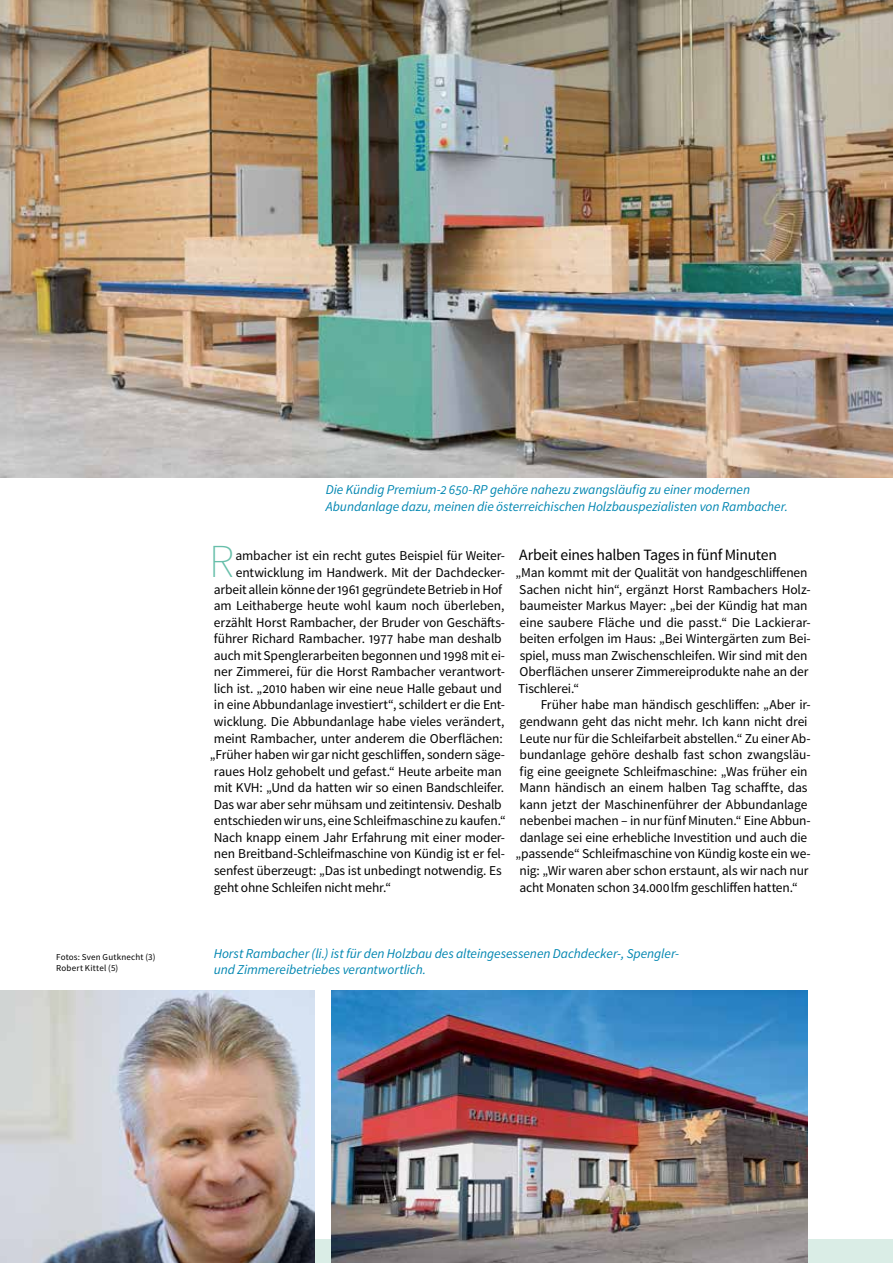
<style>
.page{position:relative;width:893px;height:1263px;background:#fff}
.page>*{position:absolute;margin:0;border:0;box-sizing:border-box;transform-origin:0 0}
.t1{font:200 47.1px "Source Sans Pro";color:#68bfaa}
.t2{font:15.75px "Source Sans Pro";letter-spacing:-.02em;color:#000}
.t3{font:13.5px/16.5px "Source Sans Pro";letter-spacing:-.01em;color:#000}
.t4{font:italic 13.5px/16.5px "Source Sans Pro";letter-spacing:-.005em;color:#0086b1}
.t5{font:9px/10.8px "Source Sans Pro";letter-spacing:.02em;color:#000}
</style>
<div class="page">
<div style="left:0;top:1239px;width:893px;height:24px;background:#daede6"></div>
<img style="left:0;top:991px;width:315px;height:272px">
<img style="left:0;top:0;width:893px;height:478px">
<img style="left:332px;top:991px;width:476px;height:272px">
<p class="t5" style="left:56px;top:952px;width:101px">Fotos: Sven Gutknecht (3)<br>Robert Kittel (5)</p>
<p class="t4" style="left:326px;top:481px;width:464px">Die Kündig Premium-2 650-RP gehöre nahezu zwangsläufig zu einer modernen<br>Abundanlage dazu, meinen die österreichischen Holzbauspezialisten von Rambacher.</p>
<h1 class="t1" style="left:209px;top:533px;width:28px">R</h1>
<p class="t3" style="left:236px;top:548px;width:271px">ambacher ist ein recht gutes Beispiel für Weiter-</p>
<p class="t3" style="left:236px;top:564px;width:271px">entwicklung im Handwerk. Mit der Dachdecker-</p>
<p class="t3" style="left:214px;top:581px;width:290px">arbeit allein könne der 1961 gegründete Betrieb in Hof</p>
<p class="t3" style="left:214px;top:598px;width:292px">am Leithaberge heute wohl kaum noch überleben,</p>
<p class="t3" style="left:214px;top:614px;width:293px">erzählt Horst Rambacher, der Bruder von Geschäfts-</p>
<p class="t3" style="left:214px;top:631px;width:289px">führer Richard Rambacher. 1977 habe man deshalb</p>
<p class="t3" style="left:214px;top:647px;width:293px">auch mit Spenglerarbeiten begonnen und 1998 mit ei-</p>
<p class="t3" style="left:214px;top:664px;width:293px">ner Zimmerei, für die Horst Rambacher verantwort-</p>
<p class="t3" style="left:214px;top:680px;width:290px">lich ist. „2010 haben wir eine neue Halle gebaut und</p>
<p class="t3" style="left:214px;top:697px;width:293px">in eine Abbundanlage investiert“, schildert er die Ent-</p>
<p class="t3" style="left:214px;top:713px;width:292px">wicklung. Die Abbundanlage habe vieles verändert,</p>
<p class="t3" style="left:214px;top:730px;width:290px">meint Rambacher, unter anderem die Oberflächen:</p>
<p class="t3" style="left:210px;top:747px;width:297px">„Früher haben wir gar nicht geschliffen, sondern säge-</p>
<p class="t3" style="left:214px;top:763px;width:289px">raues Holz gehobelt und gefast.“ Heute arbeite man</p>
<p class="t3" style="left:214px;top:780px;width:292px">mit KVH: „Und da hatten wir so einen Bandschleifer.</p>
<p class="t3" style="left:214px;top:796px;width:289px">Das war aber sehr mühsam und zeitintensiv. Deshalb</p>
<p class="t3" style="left:214px;top:813px;width:294px">entschieden wir uns, eine Schleifmaschine zu kaufen.“</p>
<p class="t3" style="left:214px;top:829px;width:293px">Nach knapp einem Jahr Erfahrung mit einer moder-</p>
<p class="t3" style="left:214px;top:846px;width:293px">nen Breitband-Schleifmaschine von Kündig ist er fel-</p>
<p class="t3" style="left:214px;top:862px;width:289px">senfest überzeugt: „Das ist unbedingt notwendig. Es</p>
<p class="t3" style="left:214px;top:879px;width:179px">geht ohne Schleifen nicht mehr.“</p>
<p class="t2" style="left:519px;top:545px;width:259px">Arbeit eines halben Tages in fünf Minuten</p>
<p class="t3" style="left:515px;top:564px;width:297px">„Man kommt mit der Qualität von handgeschliffenen Sachen nicht hin“, ergänzt Horst Rambachers Holz&shy;baumeister Markus Mayer: „bei der Kündig hat man eine saubere Fläche und die passt.“ Die Lackierar&shy;beiten erfolgen im Haus: „Bei Wintergärten zum Bei&shy;spiel, muss man Zwischenschleifen. Wir sind mit den Oberflächen unserer Zimmereiprodukte nahe an der Tischlerei.“</p>
<p class="t3" style="left:541px;top:697px;width:272px">Früher habe man händisch geschliffen: „Aber ir-</p>
<p class="t3" style="left:520px;top:713px;width:289px">gendwann geht das nicht mehr. Ich kann nicht drei</p>
<p class="t3" style="left:519px;top:730px;width:293px">Leute nur für die Schleifarbeit abstellen.“ Zu einer Ab-</p>
<p class="t3" style="left:520px;top:747px;width:293px">bundanlage gehöre deshalb fast schon zwangsläu-</p>
<p class="t3" style="left:520px;top:763px;width:289px">fig eine geeignete Schleifmaschine: „Was früher ein</p>
<p class="t3" style="left:519px;top:780px;width:290px">Mann händisch an einem halben Tag schaffte, das</p>
<p class="t3" style="left:520px;top:796px;width:289px">kann jetzt der Maschinenführer der Abbundanlage</p>
<p class="t3" style="left:520px;top:813px;width:293px">nebenbei machen – in nur fünf Minuten.“ Eine Abbun-</p>
<p class="t3" style="left:520px;top:829px;width:289px">danlage sei eine erhebliche Investition und auch die</p>
<p class="t3" style="left:515px;top:846px;width:297px">„passende“ Schleifmaschine von Kündig koste ein we-</p>
<p class="t3" style="left:520px;top:862px;width:290px">nig: „Wir waren aber schon erstaunt, als wir nach nur</p>
<p class="t3" style="left:519px;top:879px;width:280px">acht Monaten schon 34.000lfm geschliffen hatten.“</p>
<p class="t4" style="left:214px;top:945px;width:467px">Horst Rambacher (li.) ist für den Holzbau des alteingesessenen Dachdecker-, Spengler&shy;und Zimmereibetriebes verantwortlich.</p>
</div>
